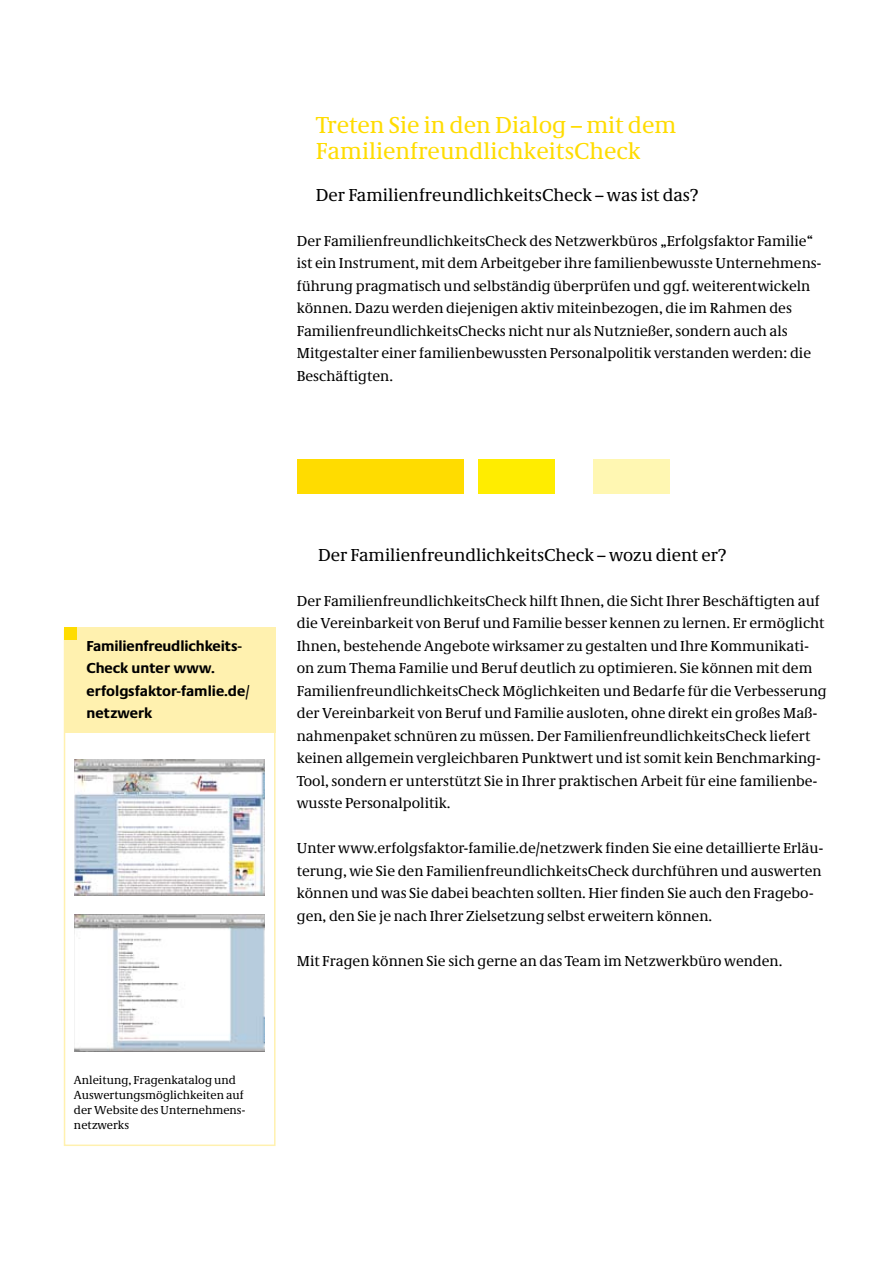
<style>
.page{position:relative;width:893px;height:1263px;background:#fff}
.page>*{position:absolute;margin:0;border:0;box-sizing:border-box;transform-origin:0 0}
.t1{font:24px/25.5px "Neue Demos";color:#ffdc00}
.t2{font:18px "Neue Demos";color:#000}
.t3{font:15px/22.5px "Neue Demos";color:#000}
.t4{font:700 15px/22.5px "Neue Praxis";color:#000}
.t5{font:12px/15px "Neue Demos";color:#000}
</style>
<div class="page">
<div style="left:64px;top:627px;width:212px;height:105px;background:#fff1af"></div>
<div style="left:64px;top:629px;width:212px;height:517px;border:2px solid #fff1af"></div>
<div style="left:64px;top:628px;width:13px;height:12px;background:#ffdc00"></div>
<div style="left:297px;top:459px;width:166px;height:34px;background:#ffdc00"></div>
<div style="left:478px;top:459px;width:77px;height:34px;background:#ffed00"></div>
<div style="left:593px;top:459px;width:76px;height:34px;background:#fff7b2"></div>
<img style="left:74px;top:759px;width:191px;height:136px">
<img style="left:74px;top:914px;width:191px;height:137px">
<h1 class="t1" style="left:316px;top:112px;width:362px">Treten Sie in den Dialog – mit dem<br>FamilienfreundlichkeitsCheck</h1>
<p class="t2" style="left:316px;top:184px;width:384px">Der FamilienfreundlichkeitsCheck – was ist das?</p>
<p class="t3" style="left:297px;top:229px;width:526px">Der FamilienfreundlichkeitsCheck des Netzwerkbüros „Erfolgsfaktor Familie“ ist ein Instrument, mit dem Arbeitgeber ihre familienbewusste Unternehmens&shy;führung pragmatisch und selbständig überprüfen und ggf. weiterentwickeln können. Dazu werden diejenigen aktiv miteinbezogen, die im Rahmen des FamilienfreundlichkeitsChecks nicht nur als Nutznießer, sondern auch als Mitgestalter einer familienbewussten Personalpolitik verstanden werden: die Beschäftigten.</p>
<p class="t4" style="left:87px;top:634px;width:165px">Familienfreudlichkeits-<br>Check unter www. erfolgsfaktor-famlie.de/ netzwerk</p>
<p class="t5" style="left:74px;top:1072px;width:173px">Anleitung, Fragenkatalog und<br>Auswertungsmöglichkeiten auf der Website des Unternehmens&shy;netzwerks</p>
<p class="t2" style="left:318px;top:544px;width:410px">Der FamilienfreundlichkeitsCheck – wozu dient er?</p>
<p class="t3" style="left:297px;top:589px;width:531px">Der FamilienfreundlichkeitsCheck hilft Ihnen, die Sicht Ihrer Beschäftigten auf die Vereinbarkeit von Beruf und Familie besser kennen zu lernen. Er ermöglicht Ihnen, bestehende Angebote wirksamer zu gestalten und Ihre Kommunikati&shy;on zum Thema Familie und Beruf deutlich zu optimieren. Sie können mit dem FamilienfreundlichkeitsCheck Möglichkeiten und Bedarfe für die Verbesserung der Vereinbarkeit von Beruf und Familie ausloten, ohne direkt ein großes Maß&shy;nahmenpaket schnüren zu müssen. Der FamilienfreundlichkeitsCheck liefert keinen allgemein vergleichbaren Punktwert und ist somit kein Benchmarking-Tool, sondern er unterstützt Sie in Ihrer praktischen Arbeit für eine familienbe&shy;wusste Personalpolitik.</p>
<p class="t3" style="left:297px;top:837px;width:528px">Unter www.erfolgsfaktor-familie.de/netzwerk finden Sie eine detaillierte Erläu&shy;terung, wie Sie den FamilienfreundlichkeitsCheck durchführen und auswerten können und was Sie dabei beachten sollten. Hier finden Sie auch den Fragebo&shy;gen, den Sie je nach Ihrer Zielsetzung selbst erweitern können.</p>
<p class="t3" style="left:297px;top:949px;width:487px">Mit Fragen können Sie sich gerne an das Team im Netzwerkbüro wenden.</p>
</div>
